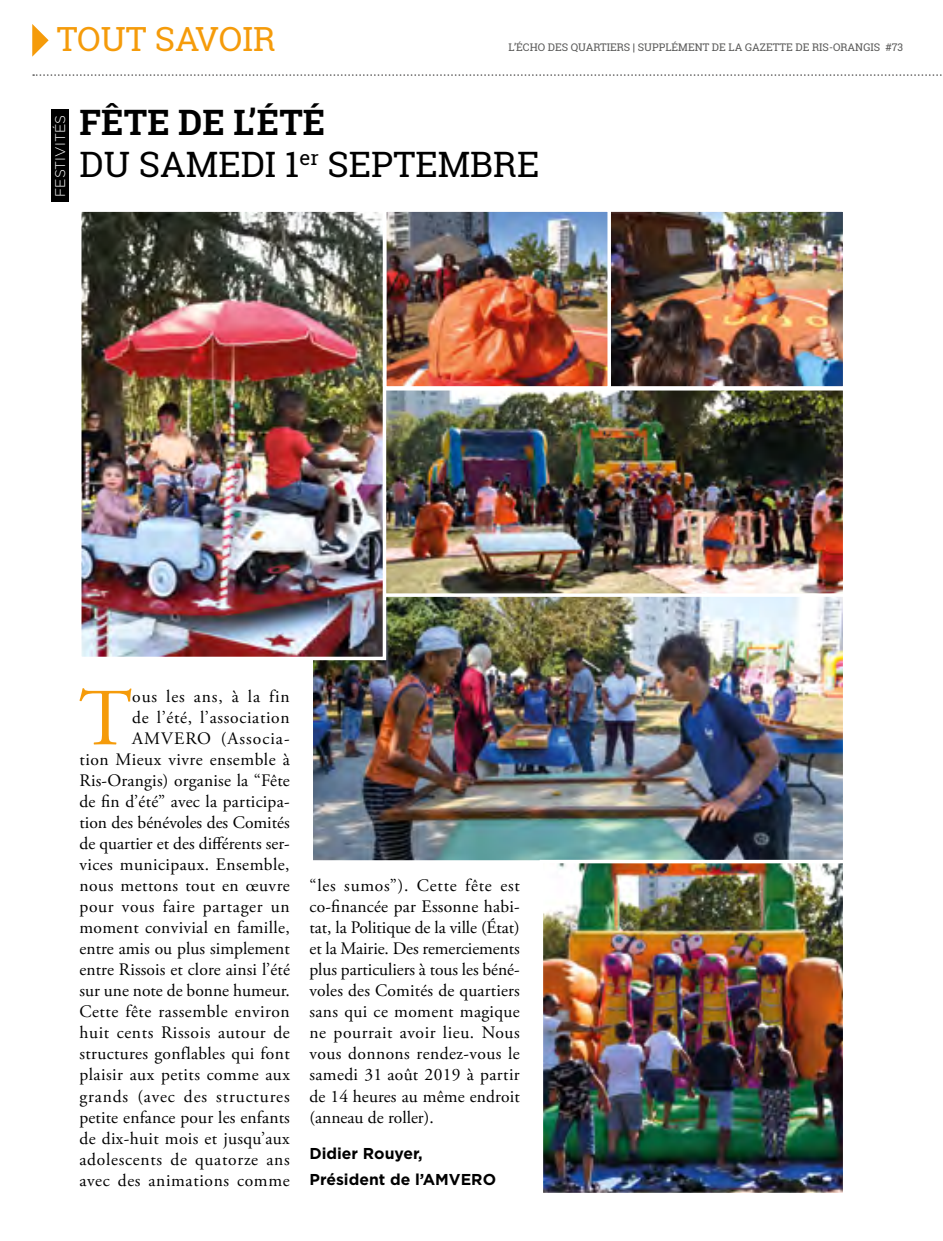
<style>
.page{position:relative;width:943px;height:1241px;background:#fff}
.page>*{position:absolute;margin:0;border:0;box-sizing:border-box;transform-origin:0 0}
.texte_lettrine{font:80.85px "Adobe Garamond Pro";color:#f59b0a}
.titre-G{font:35px/42px "Roboto Slab";color:#000}
.t1{font:33.25px "Roboto Slab";color:#f59b0a}
.texte_lettrine-2{font:17.5px/21px "Adobe Garamond Pro";letter-spacing:.02em;color:#000;text-align:right}
.texte_lettrine-3{font:700 15.75px "Gotham";color:#000}
.t2{font:300 14px "Gotham";color:#fff}
.t3{font:10.5px "Roboto Slab";color:#575756}
.s1{font-weight:700}
</style>
<div class="page">
<img style="left:611px;top:213px;width:230px;height:171px">
<div style="left:606px;top:208px;width:240px;height:181px;border:4px solid #fff"></div>
<div style="left:51px;top:110px;width:17px;height:92px;background:#000"></div>
<svg style="left:33px;top:74px;width:909px;height:2px"></svg>
<svg style="left:32px;top:24px;width:17px;height:33px"></svg>
<img style="left:388px;top:213px;width:218px;height:171px">
<div style="left:383px;top:208px;width:228px;height:181px;border:4px solid #fff"></div>
<img style="left:314px;top:596px;width:527px;height:262px">
<div style="left:309px;top:586px;width:537px;height:277px;border:4px solid #fff"></div>
<img style="left:544px;top:864px;width:297px;height:327px">
<div style="left:539px;top:859px;width:307px;height:337px;border:4px solid #fff"></div>
<img style="left:386px;top:392px;width:455px;height:199px">
<div style="left:376px;top:387px;width:470px;height:209px;border:4px solid #fff"></div>
<img style="left:83px;top:213px;width:298px;height:442px">
<div style="left:78px;top:208px;width:308px;height:452px;border:4px solid #fff"></div>
<p class="t1" style="left:57px;top:16px;width:220px">TOUT SAVOIR</p>
<p class="t3" style="left:508px;top:40px;width:396px">L’ÉCHO DES QUARTIERS <span class="s1">|</span> SUPPLÉMENT DE LA GAZETTE DE RIS-ORANGIS #73</p>
<p class="t2" style="left:51px;top:197px;width:83px;rotate:-90deg">FESTIVITÉS</p>
<p class="titre-G" style="left:79px;top:101px;width:461px"><span class="s1">FÊTE DE L’ÉTÉ<br></span>DU SAMEDI 1<sup>er</sup> SEPTEMBRE</p>
<p class="texte_lettrine" style="left:79px;top:670px;width:55px">T</p>
<p class="texte_lettrine-2" style="left:79px;top:686px;width:212px">ous les ans, à la fin<br>de l’été, l’association<br>AMVERO (Associa-<br>tion Mieux vivre ensemble à<br>Ris-Orangis) organise la “Fête de fin d’été” avec la participa&shy;tion des bénévoles des Comités de quartier et des différents ser&shy;vices municipaux. Ensemble, nous mettons tout en œuvre pour vous faire partager un moment convivial en famille, entre amis ou plus simplement entre Rissois et clore ainsi l’été sur une note de bonne humeur.<br>Cette fête rassemble environ huit cents Rissois autour de structures gonflables qui font plaisir aux petits comme aux grands (avec des structures petite enfance pour les enfants de dix-huit mois et jusqu’aux adolescents de quatorze ans avec des animations comme</p>
<p class="texte_lettrine-2" style="left:309px;top:875px;width:212px;text-align:justify">“les sumos”). Cette fête est co-financée par Essonne habi&shy;tat, la Politique de la ville (État) et la Mairie. Des remerciements plus particuliers à tous les béné&shy;voles des Comités de quartiers sans qui ce moment magique ne pourrait avoir lieu. Nous vous donnons rendez-vous le samedi 31 août 2019 à partir de 14 heures au même endroit (anneau de roller).</p>
<p class="texte_lettrine-3" style="left:309px;top:1142px;width:115px">Didier Rouyer,</p>
<p class="texte_lettrine-3" style="left:309px;top:1168px;width:188px">Président de l’AMVERO</p>
</div>
